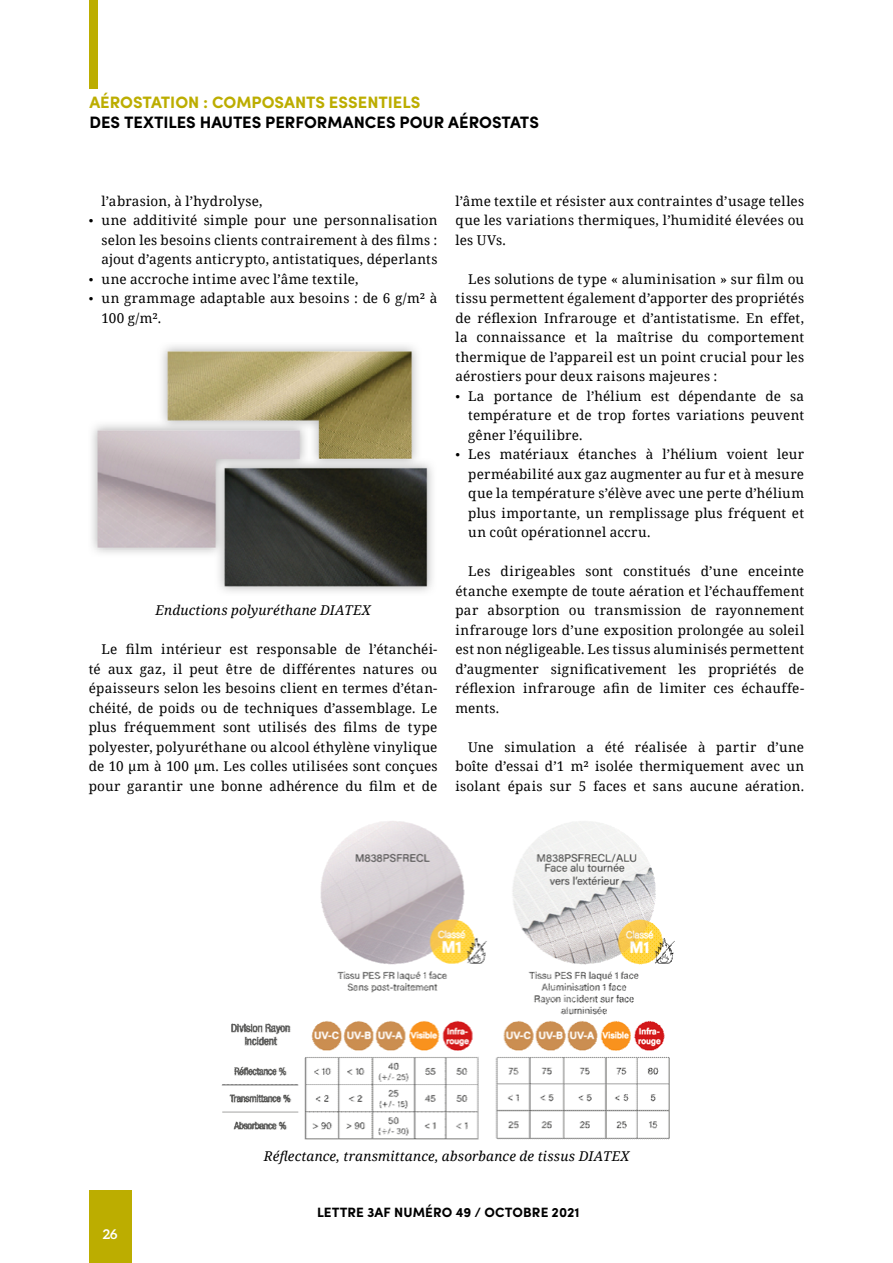
<style>
.page{position:relative;width:893px;height:1263px;background:#fff}
.page>*{position:absolute;margin:0;border:0;box-sizing:border-box;transform-origin:0 0}
.t1{font:700 16.5px "Sofia Pro";color:#000}
.t2{font:700 16.5px "Sofia Pro";color:#bcad00}
.t3{font:13.5px/19.5px "Noto Serif";letter-spacing:.015em;color:#000;text-align:justify}
.t4{font:italic 13.5px "Noto Serif";letter-spacing:.01em;color:#000}
.t5{font:700 13.5px "Sofia Pro";letter-spacing:.005em;color:#000}
.t6{font:700 13.5px "Aleo";color:#fff}
.s1{font-family:"Myriad Pro";font-size:16.5px}
</style>
<div class="page">
<img style="left:92px;top:345px;width:341px;height:247px">
<div style="left:89px;top:1191px;width:42px;height:72px;background:#bcad00"></div>
<div style="left:89px;top:0;width:9px;height:89px;background:#bcad00"></div>
<img style="left:221px;top:821px;width:454px;height:319px">
<p class="t2" style="left:89px;top:90px;width:333px">AÉROSTATION : COMPOSANTS ESSENTIELS</p>
<p class="t1" style="left:89px;top:109px;width:451px">DES TEXTILES HAUTES PERFORMANCES POUR AÉROSTATS</p>
<p class="t3" style="left:102px;top:191px;width:163px">l’abrasion, à l’hydrolyse,</p>
<p class="t3" style="left:102px;top:210px;width:337px;text-indent:-13px"><span class="s1">•</span> une additivité simple pour une personnalisation selon les besoins clients contrairement à des films : ajout d’agents anticrypto, antistatiques, déperlants</p>
<p class="t3" style="left:89px;top:269px;width:271px"><span class="s1">•</span> une accroche intime avec l’âme textile,</p>
<p class="t3" style="left:102px;top:288px;width:337px;text-indent:-13px"><span class="s1">•</span> un grammage adaptable aux besoins : de 6 g/m² à<br>100 g/m².</p>
<p class="t4" style="left:155px;top:601px;width:217px">Enductions polyuréthane DIATEX</p>
<p class="t3" style="left:89px;top:639px;width:350px;text-indent:13px">Le film intérieur est responsable de l’étanchéi&shy;té aux gaz, il peut être de différentes natures ou épaisseurs selon les besoins client en termes d’étan&shy;chéité, de poids ou de techniques d’assemblage. Le plus fréquemment sont utilisés des films de type polyester, polyuréthane ou alcool éthylène vinylique de 10 µm à 100 µm. Les colles utilisées sont conçues pour garantir une bonne adhérence du film et de</p>
<p class="t3" style="left:455px;top:191px;width:350px">l’âme textile et résister aux contraintes d’usage telles que les variations thermiques, l’humidité élevées ou les UVs.</p>
<p class="t3" style="left:455px;top:269px;width:350px;text-indent:13px">Les solutions de type « aluminisation » sur film ou tissu permettent également d’apporter des propriétés de réflexion Infrarouge et d’antistatisme. En effet, la connaissance et la maîtrise du comportement thermique de l’appareil est un point crucial pour les aérostiers pour deux raisons majeures :</p>
<p class="t3" style="left:468px;top:386px;width:337px;text-indent:-13px"><span class="s1">•</span> La portance de l’hélium est dépendante de sa température et de trop fortes variations peuvent gêner l’équilibre.</p>
<p class="t3" style="left:468px;top:444px;width:337px;text-indent:-13px"><span class="s1">•</span> Les matériaux étanches à l’hélium voient leur perméabilité aux gaz augmenter au fur et à mesure que la température s’élève avec une perte d’hélium plus importante, un remplissage plus fréquent et un coût opérationnel accru.</p>
<p class="t3" style="left:455px;top:561px;width:350px;text-indent:13px">Les dirigeables sont constitués d’une enceinte étanche exempte de toute aération et l’échauffement par absorption ou transmission de rayonnement infrarouge lors d’une exposition prolongée au soleil est non négligeable. Les tissus aluminisés permettent d’augmenter significativement les propriétés de réflexion infrarouge afin de limiter ces échauffe&shy;ments.</p>
<p class="t3" style="left:455px;top:737px;width:350px;text-indent:13px">Une simulation a été réalisée à partir d’une boîte d’essai d’1 m² isolée thermiquement avec un isolant épais sur 5 faces et sans aucune aération.</p>
<p class="t4" style="left:264px;top:1147px;width:367px">Réflectance, transmittance, absorbance de tissus DIATEX</p>
<p class="t6" style="left:103px;top:1225px;width:16px">26</p>
<p class="t5" style="left:317px;top:1202px;width:264px">LETTRE 3AF NUMÉRO 49 / OCTOBRE 2021</p>
</div>
